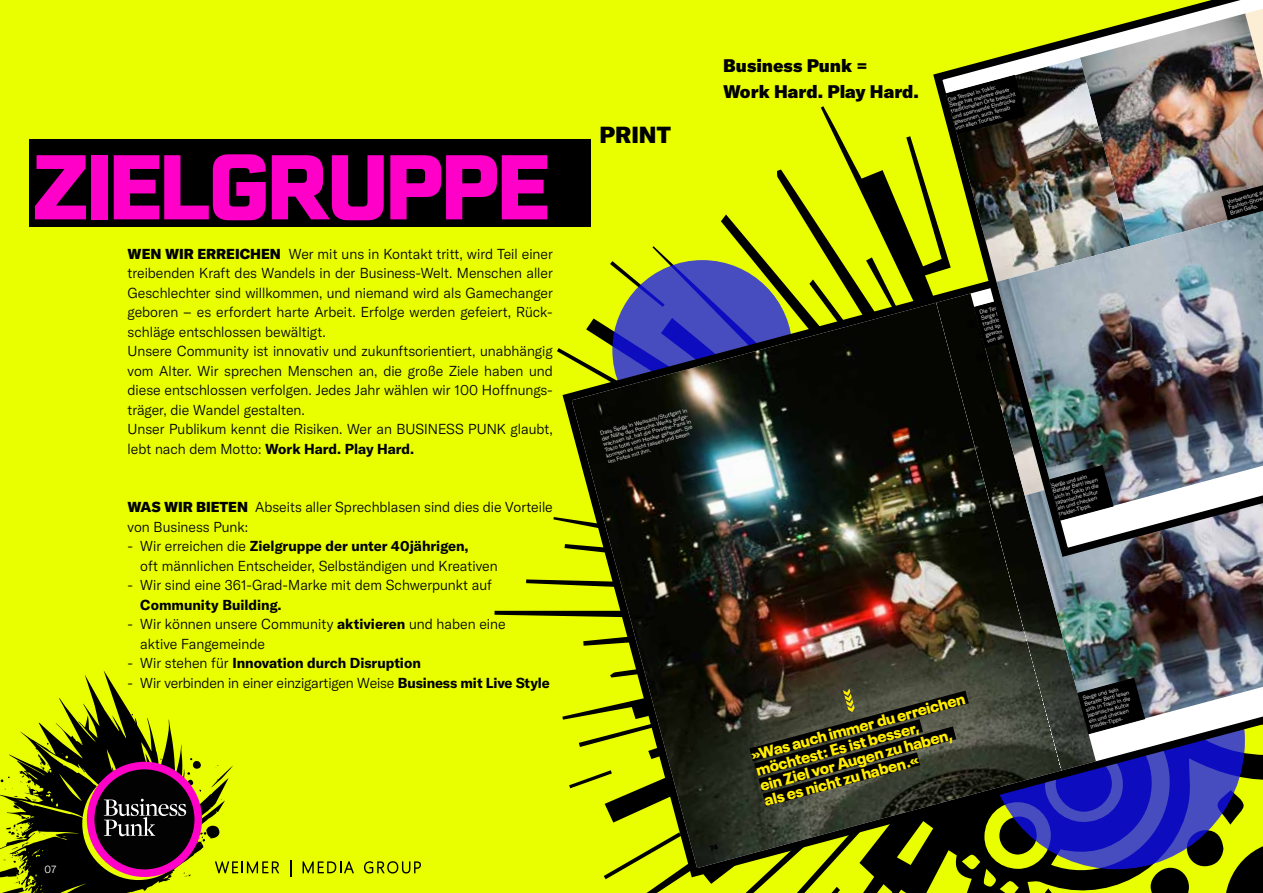
<style>
.page{position:relative;width:1263px;height:893px;background:#e9ff00}
.page>*{position:absolute;margin:0;border:0;box-sizing:border-box;transform-origin:0 0}
.t1{font:700 90px "Erbaum";letter-spacing:-.08em;color:#ff00c8}
.t2{font:22.95px "GT America Bl";color:#000}
.t3{font:18px/25.5px "GT America Bl";color:#000}
.t4{font:900 15.75px/15.8px "Neue Plak";color:#ffed00}
.t5{font:300 14.25px/19.5px "GT America";color:#000}
.t6{font:700 14.25px "GT America";color:#000}
.t7{font:300 10.5px "GT America";color:#fff}
.t8{font:300 5.7px/5.8px "GT America";color:#fff}
.s1{font-family:"GT America Bl";font-weight:400}
.s2{font-weight:700}
.s3{font-weight:300}
</style>
<div class="page">
<svg style="left:0;top:670px;width:279px;height:223px"></svg>
<svg style="left:290px;top:861px;width:1px;height:16px"></svg>
<svg style="left:303px;top:861px;width:51px;height:12px"></svg>
<svg style="left:364px;top:861px;width:57px;height:12px"></svg>
<div style="left:30px;top:139px;width:561px;height:87px;background:#000"></div>
<img style="left:557px;top:9px;width:706px;height:884px">
<h1 class="t1" style="left:31px;top:122px;width:523px">ZIELGRUPPE</h1>
<p class="t5" style="left:128px;top:244px;width:427px"><span class="s1">WEN WIR ERREICHEN</span> Wer mit uns in Kontakt tritt, wird Teil einer treibenden Kraft des Wandels in der Business-Welt. Menschen aller Geschlechter sind willkommen, und niemand wird als Gamechanger geboren – es erfordert harte Arbeit. Erfolge werden gefeiert, Rück&shy;schläge entschlossen bewältigt.<br>Unsere Community ist innovativ und zukunftsorientiert, unabhängig vom Alter. Wir sprechen Menschen an, die große Ziele haben und diese entschlossen verfolgen. Jedes Jahr wählen wir 100 Hoffnungs&shy;träger, die Wandel gestalten.<br>Unser Publikum kennt die Risiken. Wer an BUSINESS PUNK glaubt, lebt nach dem Motto: <span class="s2">Work Hard. Play Hard.</span></p>
<p class="t7" style="left:45px;top:864px;width:13px">07</p>
<p class="t5" style="left:128px;top:497px;width:427px"><span class="s1">WAS WIR BIETEN</span> Abseits aller Sprechblasen sind dies die Vorteile von Business Punk:</p>
<p class="t5" style="left:140px;top:536px;width:359px;text-indent:-13px">- Wir erreichen die <span class="s2">Zielgruppe der unter 40jährigen,<br></span>oft männlichen Entscheider, Selbständigen und Kreativen</p>
<p class="t5" style="left:128px;top:575px;width:366px">- Wir sind eine 361-Grad-Marke mit dem Schwerpunkt auf</p>
<p class="t6" style="left:140px;top:596px;width:143px">Community Building.</p>
<p class="t5" style="left:140px;top:614px;width:367px;text-indent:-13px">- Wir können unsere Community <span class="s2">aktivieren</span> und haben eine aktive Fangemeinde</p>
<p class="t6" style="left:128px;top:654px;width:295px"><span class="s3">- Wir stehen für</span> Innovation durch Disruption</p>
<p class="t5" style="left:128px;top:673px;width:424px">- Wir verbinden in einer einzigartigen Weise <span class="s2">Business mit Live Style</span></p>
<h2 class="t2" style="left:600px;top:120px;width:73px">PRINT</h2>
<p class="t3" style="left:723px;top:53px;width:197px">Business Punk =<br>Work Hard. Play Hard.</p>
<p class="t8" style="left:947px;top:97px;width:68px;rotate:-15deg">Die Tempel in Tokio:<br>Serge hat mehrere dieser traditionellen Orte besucht und spannende Eindrücke gewonnen, auch fernab von allen Touristen.</p>
<p class="t8" style="left:599px;top:430px;width:92px;rotate:-15deg">Dass Serge in Weissach/Stuttgart in der Nähe des Porsche-Werks aufge&shy;wachsen ist, hat die Porsche-Fans in<br>Tokio total vom Hocker gehauen. Sie konnten es nicht fassen und baten um Fotos mit ihm.</p>
<p class="t8" style="left:1051px;top:483px;width:48px;rotate:-15deg">Serge und sein<br>Berater Berti lesen sich in Tokio in die japanische Kultur ein und checken<br>Insider-Tipps.</p>
<p class="t4" style="left:749px;top:746px;width:222px;rotate:-15deg">»Was auch immer du erreichen möchtest: Es ist besser,<br>ein Ziel vor Augen zu haben, als es nicht zu haben.«</p>
<p class="t8" style="left:1082px;top:695px;width:48px;rotate:-15deg">Serge und sein<br>Berater Berti lesen sich in Tokio in die japanische Kultur ein und checken<br>Insider-Tipps.</p>
<p class="t8" style="left:1226px;top:199px;width:38px;rotate:-15deg">Vorbereitung a<br>Fashion-Show<br>Brian Gallo.</p>
</div>
